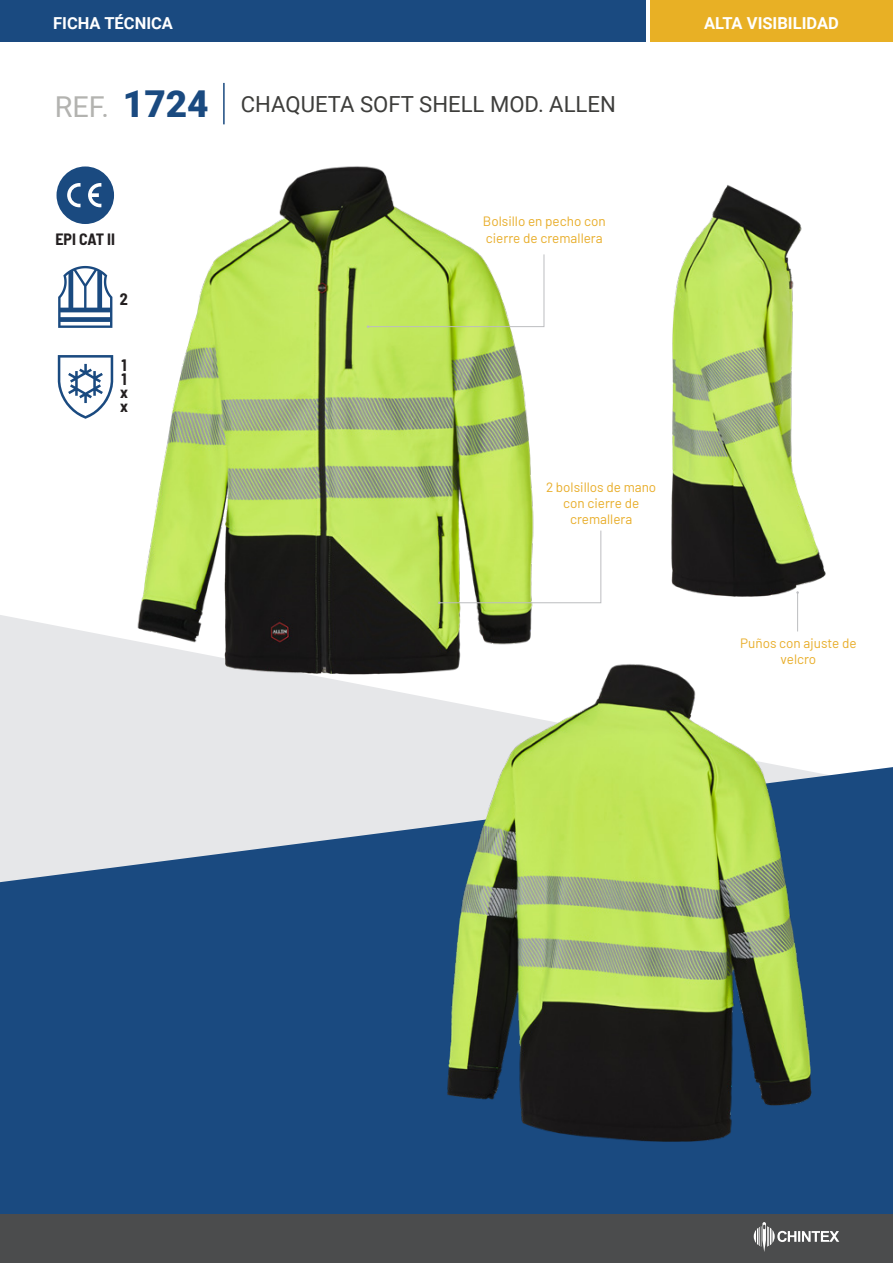
<style>
.page{position:relative;width:893px;height:1263px;background:#fff}
.page>*{position:absolute;margin:0;border:0;box-sizing:border-box;transform-origin:0 0}
.t1{font:22.2px "Roboto";color:#3d3d3b}
.t2{font:700 16.5px "Roboto";color:#fff}
.t3{font:700 semi-condensed 16.2px/13.5px "Barlow";color:#231f20;text-align:justify}
.t4{font:700 semi-condensed 16.05px "Barlow";color:#231f20}
.t5{font:13.5px/16.2px "Barlow";color:#e8ad29;text-align:center}
.s1{font-size:28.8px;color:#b3b3b0}
.s2{font-weight:900;font-size:37.05px;color:#1a4a80}
</style>
<div class="page">
<svg style="left:0;top:615px;width:798px;height:150px;fill:#e6e7e9"></svg>
<svg style="left:0;top:765px;width:893px;height:449px;background:#396290"></svg>
<div style="left:0;top:0;width:645px;height:42px;background:#1a4a80"></div>
<div style="left:0;top:1214px;width:893px;height:49px;background:#4b4c4d"></div>
<div style="left:650px;top:0;width:243px;height:42px;background:#e8b025"></div>
<svg style="left:754px;top:1222px;width:85px;height:30px"></svg>
<hr style="left:223px;top:83px;width:2px;height:41px;background:#1a4a80">
<svg style="left:57px;top:166px;width:57px;height:58px"></svg>
<svg style="left:58px;top:266px;width:54px;height:62px"></svg>
<svg style="left:58px;top:355px;width:55px;height:64px"></svg>
<img style="left:129px;top:166px;width:415px;height:524px">
<img style="left:671px;top:185px;width:155px;height:412px">
<img style="left:431px;top:663px;width:386px;height:486px">
<svg style="left:367px;top:254px;width:178px;height:74px"></svg>
<svg style="left:438px;top:530px;width:163px;height:74px"></svg>
<hr style="left:797px;top:592px;width:1px;height:39px;background:#bcbdc0">
<p class="t2" style="left:53px;top:11px;width:121px">FICHA TÉCNICA</p>
<p class="t2" style="left:704px;top:11px;width:136px">ALTA VISIBILIDAD</p>
<h1 class="t1" style="left:55px;top:89px;width:562px"><span class="s1">REF.</span> <span class="s2">1724</span> CHAQUETA SOFT SHELL MOD. ALLEN</h1>
<p class="t4" style="left:55px;top:228px;width:61px">EPI CAT II</p>
<p class="t3" style="left:120px;top:291px;width:10px">2</p>
<p class="t3" style="left:120px;top:358px;width:9px">1<br>1 x x</p>
<p class="t5" style="left:483px;top:212px;width:124px;text-align:left">Bolsillo en pecho con cierre de cremallera</p>
<p class="t5" style="left:546px;top:478px;width:112px">2 bolsillos de mano con cierre de cremallera</p>
<p class="t5" style="left:740px;top:634px;width:118px">Puños con ajuste de velcro</p>
</div>
